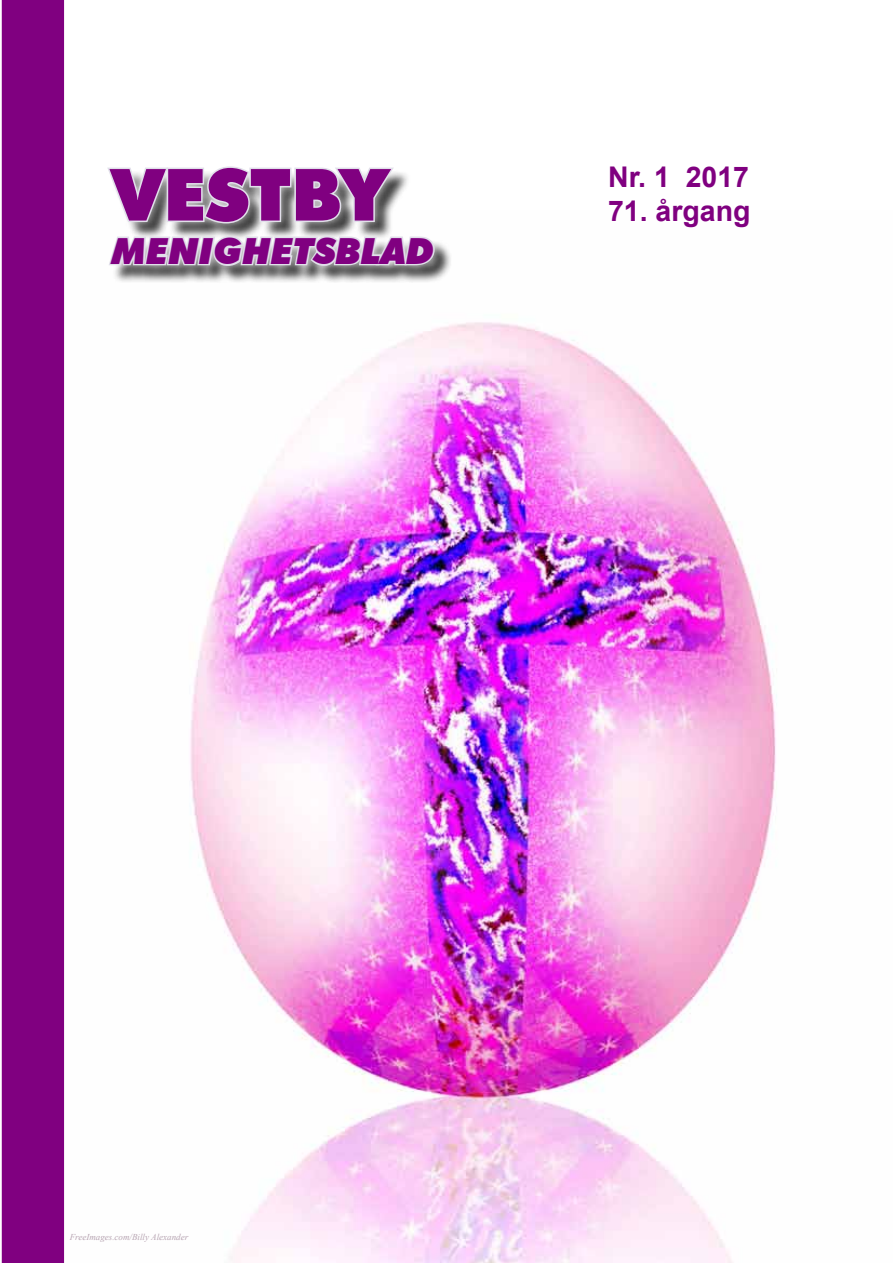
<style>
.page{position:relative;width:893px;height:1263px;background:#fff}
.page>*{position:absolute;margin:0;border:0;box-sizing:border-box;transform-origin:0 0}
.t1{font:900 72px "Futura BT";color:#800080}
.t2{font:italic 900 36px "Futura BT";color:#800080}
.t3{font:700 28.5px "Arial";color:#800080}
.t4{font:italic 9px "Times New Roman";color:#b7a4b2}
</style>
<div class="page">
<img style="left:64px;top:210px;width:713px;height:1053px">
<svg style="left:606px;top:210px;width:32px;height:14px"></svg>
<svg style="left:653px;top:210px;width:99px;height:21px"></svg>
<div style="left:2px;top:0;width:62px;height:1263px;background:#800080"></div>
<div style="left:111px;top:170px;width:342px;height:114px;background:#000;opacity:.75"></div>
<div style="left:99px;top:157px;width:345px;height:118px;background:#fff;opacity:.75"></div>
<svg style="left:105px;top:157px;width:332px;height:111px"></svg>
<h1 class="t1" style="left:112px;top:151px;width:277px">VESTBY</h1>
<h2 class="t2" style="left:112px;top:229px;width:324px">MENIGHETSBLAD</h2>
<h3 class="t3" style="left:608px;top:156px;width:143px">Nr. 1 2017</h3>
<h3 class="t3" style="left:608px;top:191px;width:144px">71. årgang</h3>
<p class="t4" style="left:70px;top:1231px;width:120px">FreeImages.com/Billy Alexander</p>
</div>
